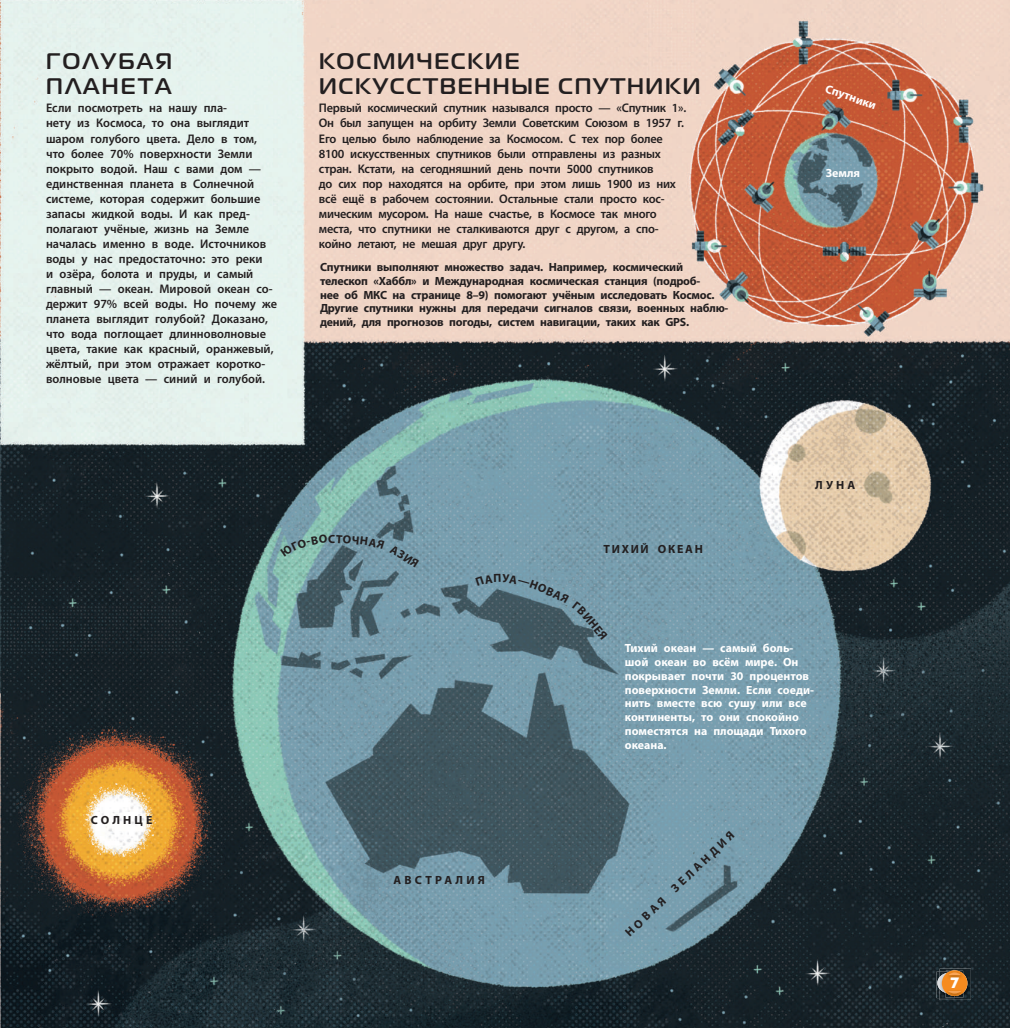
<style>
.page{position:relative;width:1010px;height:1028px;background:#fff}
.page>*{position:absolute;margin:0;border:0;box-sizing:border-box;transform-origin:0 0}
.t1{font:700 22.5px/25px "Magistral";letter-spacing:.08em;color:#231f20}
.t2{font:700 22.5px/25px "Magistral";letter-spacing:.11em;color:#231f20}
.t3{font:15px "Cubano";color:#fff}
.t4{font:600 12.5px/15px "Myriad Pro";letter-spacing:-.01em;color:#231f20}
.t5{font:700 11.88px/13.8px "Myriad Pro";letter-spacing:-.02em;color:#231f20}
.t6{font:700 11.88px/13.8px "Myriad Pro";color:#fff}
.t7{font:700 11.88px "Myriad Pro";letter-spacing:.145em;color:#231f20}
.t8{font:700 11.88px "Myriad Pro";letter-spacing:.27em;color:#231f20}
</style>
<div class="page">
<img style="left:0;top:0;width:1010px;height:1028px">
<img style="left:936px;top:971px;width:4px;height:27px">
<img style="left:940px;top:968px;width:31px;height:31px">
<div style="left:942px;top:970px;width:25px;height:26px;background:#f68b1f;border-radius:50%"></div>
<img style="left:946px;top:970px;width:17px;height:1px">
<svg style="left:937px;top:971px;width:27px;height:26px"></svg>
<svg style="left:280px;top:534px;width:47px;height:23px"></svg>
<svg style="left:336px;top:534px;width:83px;height:33px;background:#6e909f"></svg>
<svg style="left:475px;top:574px;width:133px;height:66px;background:#62818e"></svg>
<h1 class="t2" style="left:46px;top:50px;width:127px">ГОЛУБАЯ<br>ПЛАНЕТА</h1>
<p class="t4" style="left:46px;top:102px;width:232px">Если посмотреть на нашу пла-<br>нету из Космоса, то она выглядит шаром голубого цвета. Дело в том, что более 70% поверхности Земли покрыто водой. Наш с вами дом — единственная планета в Солнечной системе, которая содержит большие запасы жидкой воды. И как пред&shy;полагают учёные, жизнь на Земле началась именно в воде. Источников воды у нас предостаточно: это реки<br>и озёра, болота и пруды, и самый главный — океан. Мировой океан со&shy;держит 97% всей воды. Но почему же планета выглядит голубой? Доказано, что вода поглощает длинноволновые цвета, такие как красный, оранжевый, жёлтый, при этом отражает коротко&shy;волновые цвета — синий и голубой.</p>
<p class="t5" style="left:91px;top:814px;width:63px">СОЛНЦЕ</p>
<h1 class="t1" style="left:319px;top:50px;width:383px">КОСМИЧЕСКИЕ<br>ИСКУССТВЕННЫЕ СПУТНИКИ</h1>
<p class="t4" style="left:319px;top:102px;width:369px">Первый космический спутник назывался просто — «Спутник 1».<br>Он был запущен на орбиту Земли Советским Союзом в 1957 г.<br>Его целью было наблюдение за Космосом. С тех пор более 8100 искусственных спутников были отправлены из разных стран. Кстати, на сегодняшний день почти 5000 спутников<br>до сих пор находятся на орбите, при этом лишь 1900 из них всё ещё в рабочем состоянии. Остальные стали просто кос&shy;мическим мусором. На наше счастье, в Космосе так много места, что спутники не сталкиваются друг с другом, а спо&shy;койно летают, не мешая друг другу.</p>
<p class="t5" style="left:320px;top:261px;width:410px">Спутники выполняют множество задач. Например, космический телескоп «Хаббл» и Международная космическая станция (подроб-<br>нее об МКС на странице 8–9) помогают учёным исследовать Космос.<br>Другие спутники нужны для передачи сигналов связи, военных наблю&shy;дений, для прогнозов погоды, систем навигации, таких как GPS.</p>
<p class="t5" style="left:328px;top:532px;width:9px">С</p>
<p class="t7" style="left:603px;top:545px;width:101px">ТИХИЙ ОКЕАН</p>
<p class="t6" style="left:828px;top:82px;width:55px;rotate:20deg">Спутники</p>
<p class="t6" style="left:826px;top:167px;width:36px">Земля</p>
<p class="t5" style="left:815px;top:479px;width:42px">ЛУНА</p>
<p class="t8" style="left:393px;top:876px;width:93px">АВСТРАЛИЯ</p>
<p class="t6" style="left:625px;top:642px;width:191px">Тихий океан — самый боль&shy;шой океан во всём мире. Он покрывает почти 30 процентов поверхности Земли. Если соеди&shy;нить вместе всю сушу или все континенты, то они спокойно поместятся на площади Тихого океана.</p>
<p class="t5" style="left:623px;top:930px;width:148px;rotate:-44deg">НОВАЯ ЗЕЛАНДИЯ</p>
<p class="t3" style="left:950px;top:974px;width:10px">7</p>
</div>
